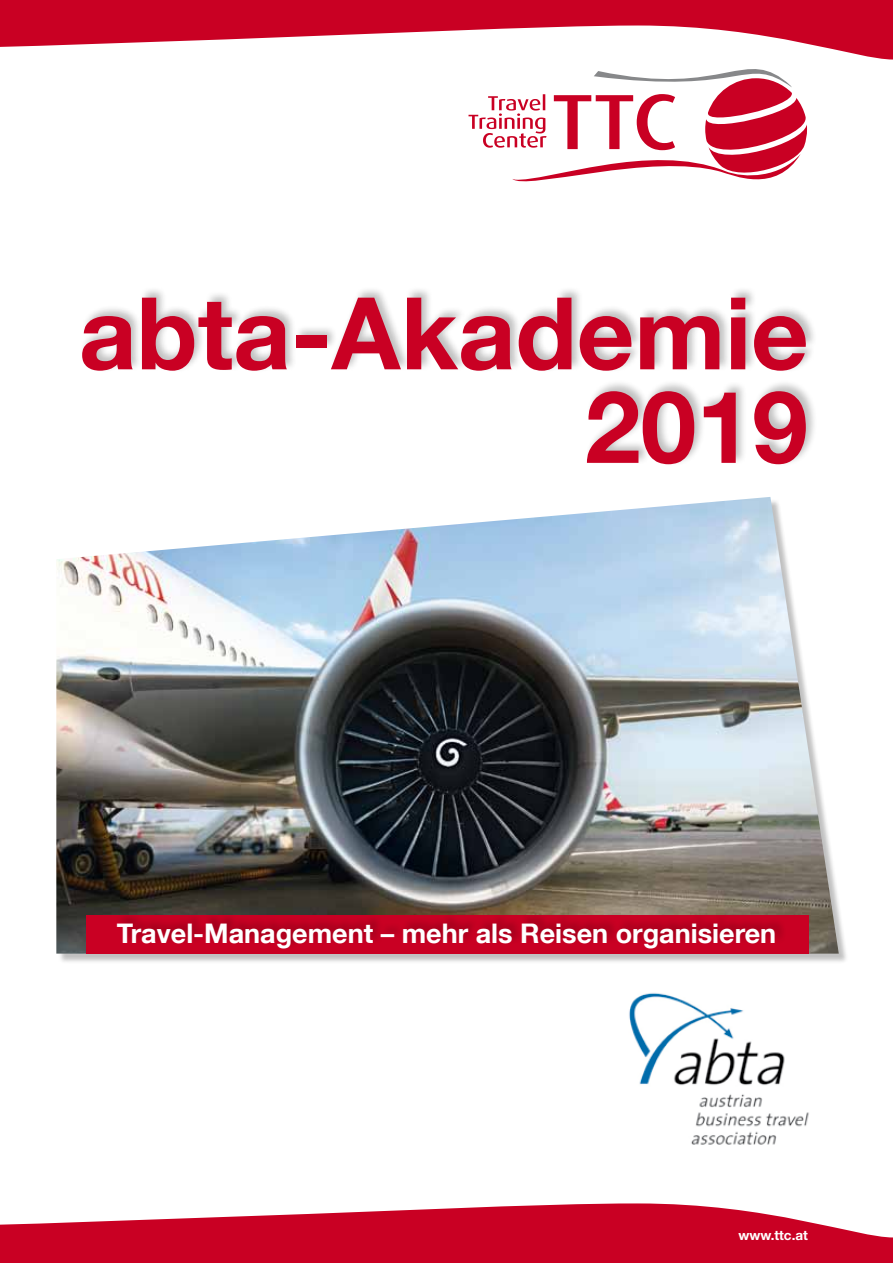
<style>
.page{position:relative;width:893px;height:1263px;background:#fff}
.page>*{position:absolute;margin:0;border:0;box-sizing:border-box;transform-origin:0 0}
.t1{font:700 100.35px/93.6px "Helvetica Neue LT Com";color:#c90023;text-align:right}
.t2{font:700 27px "Helvetica Neue LT Com";color:#fff}
.t3{font:700 13.5px "Helvetica Neue LT Std";color:#fff}
</style>
<div class="page">
<div style="left:58px;top:498px;width:791px;height:466px;background:#000;opacity:.25"></div>
<img style="left:56px;top:497px;width:783px;height:457px">
<svg style="left:0;top:0;width:893px;height:60px;fill:#c90023"></svg>
<svg style="left:0;top:1203px;width:893px;height:60px;fill:#c90023"></svg>
<img style="left:629px;top:993px;width:180px;height:152px">
<div style="left:79px;top:286px;width:738px;height:87px;background:#000;opacity:.25"></div>
<svg style="left:468px;top:69px;width:339px;height:113px"></svg>
<div style="left:585px;top:379px;width:233px;height:88px;background:#000;opacity:.25"></div>
<div style="left:86px;top:915px;width:723px;height:39px;background:#c90023"></div>
<div style="left:115px;top:912px;width:671px;height:39px;background:#000;opacity:.25"></div>
<h1 class="t1" style="left:79px;top:284px;width:731px">abta-Akademie<br>2019</h1>
<p class="t2" style="left:117px;top:916px;width:661px">Travel-Management – mehr als Reisen organisieren</p>
<p class="t3" style="left:738px;top:1226px;width:71px">www.ttc.at</p>
</div>
